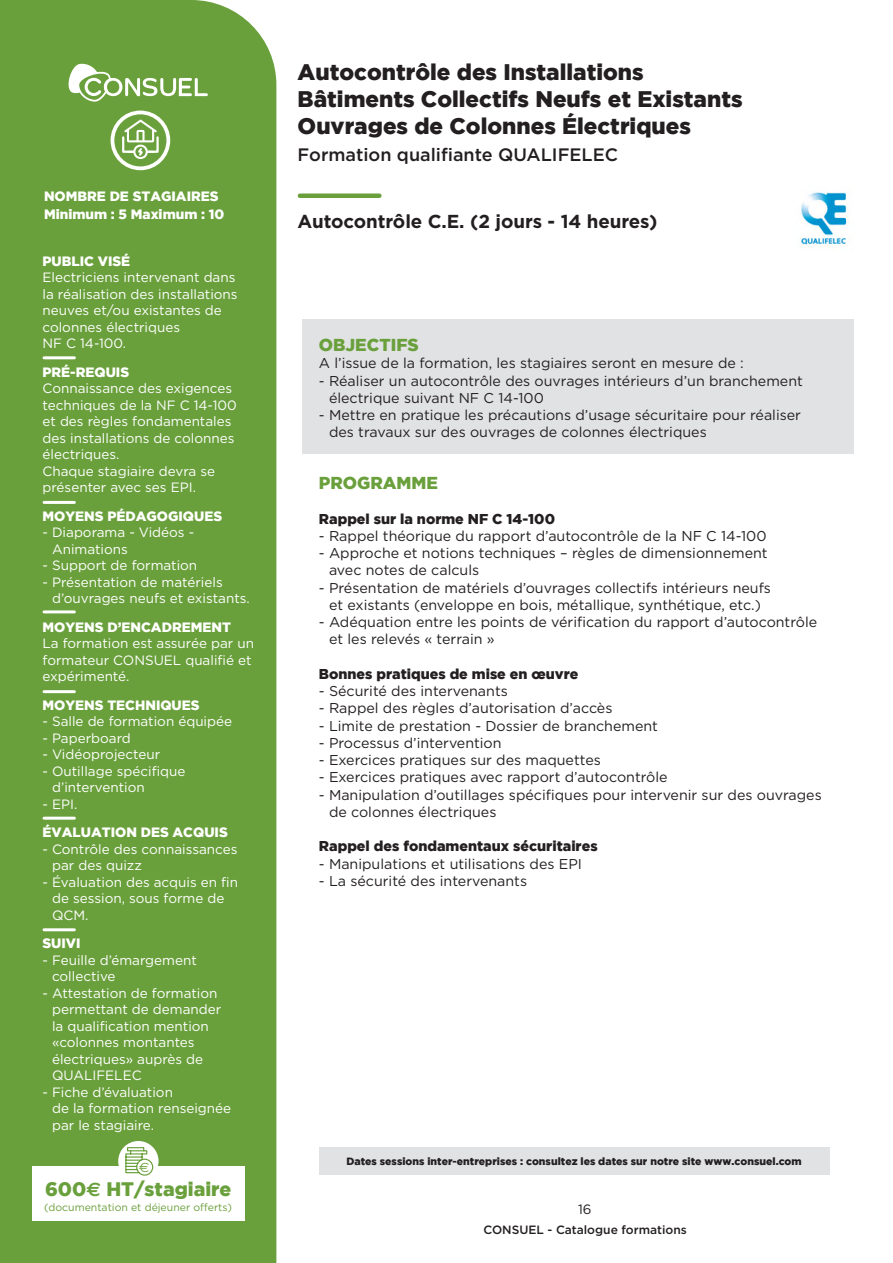
<style>
.page{position:relative;width:893px;height:1263px;background:#fff}
.page>*{position:absolute;margin:0;border:0;box-sizing:border-box;transform-origin:0 0}
.t1{font:900 22.5px/27px "Gotham";color:#231f20}
.t2{font:900 19.5px "Gotham";color:#6aa03c}
.t3{font:700 18.75px "Gotham";letter-spacing:-.005em;color:#231f20}
.t4{font:500 18px "Gotham";color:#231f20}
.t5{font:900 17.25px "Gotham";color:#6aa03c}
.t6{font:14.25px/17.2px "Gotham";color:#231f20}
.t7{font:900 14.25px "Gotham";color:#231f20}
.t8{font:13.5px/16.5px "Gotham";color:#fff}
.t9{font:900 13.5px/18px "Gotham";color:#fff}
.t10{font:13.5px "Gotham";color:#231f20}
.t11{font:13.5px "Euro Sans";color:#6aa03c}
.t12{font:500 12px "Gotham";color:#231f20}
.t13{font:900 10.5px "Gotham";color:#231f20}
.t14{font:10.5px "Gotham";color:#6aa03c}
.s1{font-family:"Euro Sans";font-weight:700}
</style>
<div class="page">
<div style="left:0;top:0;width:276px;height:1263px;background:#6aa03c"></div>
<div style="left:302px;top:319px;width:551px;height:135px;background:#e1e2e4"></div>
<div style="left:300px;top:193px;width:79px;height:5px;background:#6aa03c"></div>
<svg style="left:65px;top:63px;width:143px;height:40px"></svg>
<svg style="left:112px;top:112px;width:56px;height:56px"></svg>
<div style="left:111px;top:111px;width:59px;height:59px;border:4px solid #fff;border-radius:50%"></div>
<svg style="left:121px;top:120px;width:39px;height:39px"></svg>
<div style="left:32px;top:1166px;width:212px;height:54px;background:#fff"></div>
<div style="left:118px;top:1141px;width:41px;height:40px;background:#fff;border-radius:50%"></div>
<svg style="left:125px;top:1146px;width:29px;height:30px"></svg>
<img style="left:800px;top:192px;width:47px;height:53px">
<hr style="left:44px;top:356px;width:30px;height:3px;background:#fff">
<hr style="left:44px;top:501px;width:30px;height:3px;background:#fff">
<hr style="left:44px;top:610px;width:30px;height:3px;background:#fff">
<hr style="left:44px;top:690px;width:30px;height:3px;background:#fff">
<hr style="left:44px;top:817px;width:30px;height:3px;background:#fff">
<hr style="left:44px;top:928px;width:30px;height:3px;background:#fff">
<div style="left:319px;top:1147px;width:510px;height:27px;background:#e1e2e4"></div>
<p class="t9" style="left:44px;top:187px;width:182px">NOMBRE DE STAGIAIRES<br>Minimum : 5 Maximum : 10</p>
<p class="t9" style="left:43px;top:252px;width:89px">PUBLIC VISÉ</p>
<p class="t8" style="left:43px;top:269px;width:197px">Electriciens intervenant dans la réalisation des installations neuves et/ou existantes de colonnes électriques<br>NF C 14-100.</p>
<p class="t9" style="left:43px;top:363px;width:88px">PRÉ-REQUIS</p>
<p class="t8" style="left:43px;top:380px;width:196px">Connaissance des exigences techniques de la NF C 14-100 et des règles fondamentales des installations de colonnes électriques.<br>Chaque stagiaire devra se présenter avec ses EPI.</p>
<p class="t9" style="left:43px;top:507px;width:181px">MOYENS PÉDAGOGIQUES</p>
<p class="t8" style="left:52px;top:524px;width:144px;text-indent:-10px">- Diaporama - Vidéos -<br>Animations</p>
<p class="t8" style="left:43px;top:557px;width:156px">- Support de formation</p>
<p class="t8" style="left:52px;top:574px;width:199px;text-indent:-10px">- Présentation de matériels d’ouvrages neufs et existants.</p>
<p class="t9" style="left:43px;top:618px;width:190px">MOYENS D’ENCADREMENT</p>
<p class="t8" style="left:43px;top:635px;width:213px">La formation est assurée par un formateur CONSUEL qualifié et expérimenté.</p>
<p class="t9" style="left:43px;top:696px;width:159px">MOYENS TECHNIQUES</p>
<p class="t8" style="left:43px;top:713px;width:191px">- Salle de formation équipée</p>
<p class="t8" style="left:43px;top:730px;width:90px">- Paperboard</p>
<p class="t8" style="left:43px;top:746px;width:119px">- Vidéoprojecteur</p>
<p class="t8" style="left:52px;top:763px;width:135px;text-indent:-10px">- Outillage spécifique d’intervention</p>
<p class="t8" style="left:43px;top:796px;width:36px">- EPI.</p>
<p class="t9" style="left:43px;top:823px;width:187px">ÉVALUATION DES ACQUIS</p>
<p class="t8" style="left:52px;top:841px;width:187px;text-indent:-10px">- Contrôle des connaissances par des quizz</p>
<p class="t8" style="left:52px;top:874px;width:187px;text-indent:-10px">- Évaluation des acquis en fin de session, sous forme de<br>QCM.</p>
<p class="t9" style="left:43px;top:934px;width:40px">SUIVI</p>
<p class="t8" style="left:52px;top:952px;width:146px;text-indent:-10px">- Feuille d’émargement collective</p>
<p class="t8" style="left:52px;top:984px;width:171px;text-indent:-10px">- Attestation de formation permettant de demander la qualification mention «colonnes montantes électriques» auprès de<br>QUALIFELEC</p>
<p class="t8" style="left:52px;top:1083px;width:181px;text-indent:-10px">- Fiche d’évaluation<br>de la formation renseignée par le stagiaire.</p>
<p class="t11" style="left:139px;top:1159px;width:12px">e</p>
<h2 class="t2" style="left:45px;top:1178px;width:188px">600<span class="s1">e</span> HT/stagiaire</h2>
<p class="t14" style="left:44px;top:1201px;width:189px">(documentation et déjeuner offerts)</p>
<h1 class="t1" style="left:298px;top:58px;width:446px">Autocontrôle des Installations<br>Bâtiments Collectifs Neufs et Existants<br>Ouvrages de Colonnes Électriques</h1>
<p class="t4" style="left:298px;top:143px;width:322px">Formation qualifiante QUALIFELEC</p>
<h3 class="t3" style="left:298px;top:209px;width:361px">Autocontrôle C.E. (2 jours - 14 heures)</h3>
<p class="t5" style="left:319px;top:335px;width:101px">OBJECTIFS</p>
<p class="t6" style="left:319px;top:354px;width:426px">A l’issue de la formation, les stagiaires seront en mesure de :</p>
<p class="t6" style="left:329px;top:371px;width:475px;text-indent:-10px">- Réaliser un autocontrôle des ouvrages intérieurs d’un branchement électrique suivant NF C 14-100</p>
<p class="t6" style="left:329px;top:406px;width:474px;text-indent:-10px">- Mettre en pratique les précautions d’usage sécuritaire pour réaliser des travaux sur des ouvrages de colonnes électriques</p>
<p class="t5" style="left:319px;top:473px;width:121px">PROGRAMME</p>
<p class="t7" style="left:319px;top:510px;width:238px">Rappel sur la norme NF C 14-100</p>
<p class="t6" style="left:319px;top:527px;width:449px">- Rappel théorique du rapport d’autocontrôle de la NF C 14-100</p>
<p class="t6" style="left:329px;top:544px;width:440px;text-indent:-10px">- Approche et notions techniques – règles de dimensionnement avec notes de calculs</p>
<p class="t6" style="left:319px;top:579px;width:454px;text-align:center">- Présentation de matériels d’ouvrages collectifs intérieurs neufs et existants (enveloppe en bois, métallique, synthétique, etc.)</p>
<p class="t6" style="left:329px;top:613px;width:490px;text-indent:-10px">- Adéquation entre les points de vérification du rapport d’autocontrôle et les relevés « terrain »</p>
<p class="t7" style="left:319px;top:665px;width:261px">Bonnes pratiques de mise en œuvre</p>
<p class="t6" style="left:319px;top:682px;width:190px">- Sécurité des intervenants</p>
<p class="t6" style="left:319px;top:699px;width:295px">- Rappel des règles d’autorisation d’accès</p>
<p class="t6" style="left:319px;top:717px;width:341px">- Limite de prestation - Dossier de branchement</p>
<p class="t6" style="left:319px;top:734px;width:184px">- Processus d’intervention</p>
<p class="t6" style="left:319px;top:751px;width:283px">- Exercices pratiques sur des maquettes</p>
<p class="t6" style="left:319px;top:768px;width:350px">- Exercices pratiques avec rapport d’autocontrôle</p>
<p class="t6" style="left:329px;top:786px;width:494px;text-indent:-10px">- Manipulation d’outillages spécifiques pour intervenir sur des ouvrages de colonnes électriques</p>
<p class="t7" style="left:319px;top:838px;width:280px">Rappel des fondamentaux sécuritaires</p>
<p class="t6" style="left:319px;top:855px;width:265px">- Manipulations et utilisations des EPI</p>
<p class="t6" style="left:319px;top:872px;width:210px">- La sécurité des intervenants</p>
<p class="t13" style="left:346px;top:1155px;width:457px">Dates sessions inter-entreprises : consultez les dates sur notre site www.consuel.com</p>
<p class="t10" style="left:578px;top:1201px;width:15px">16</p>
<p class="t12" style="left:483px;top:1222px;width:205px">CONSUEL - Catalogue formations</p>
</div>
